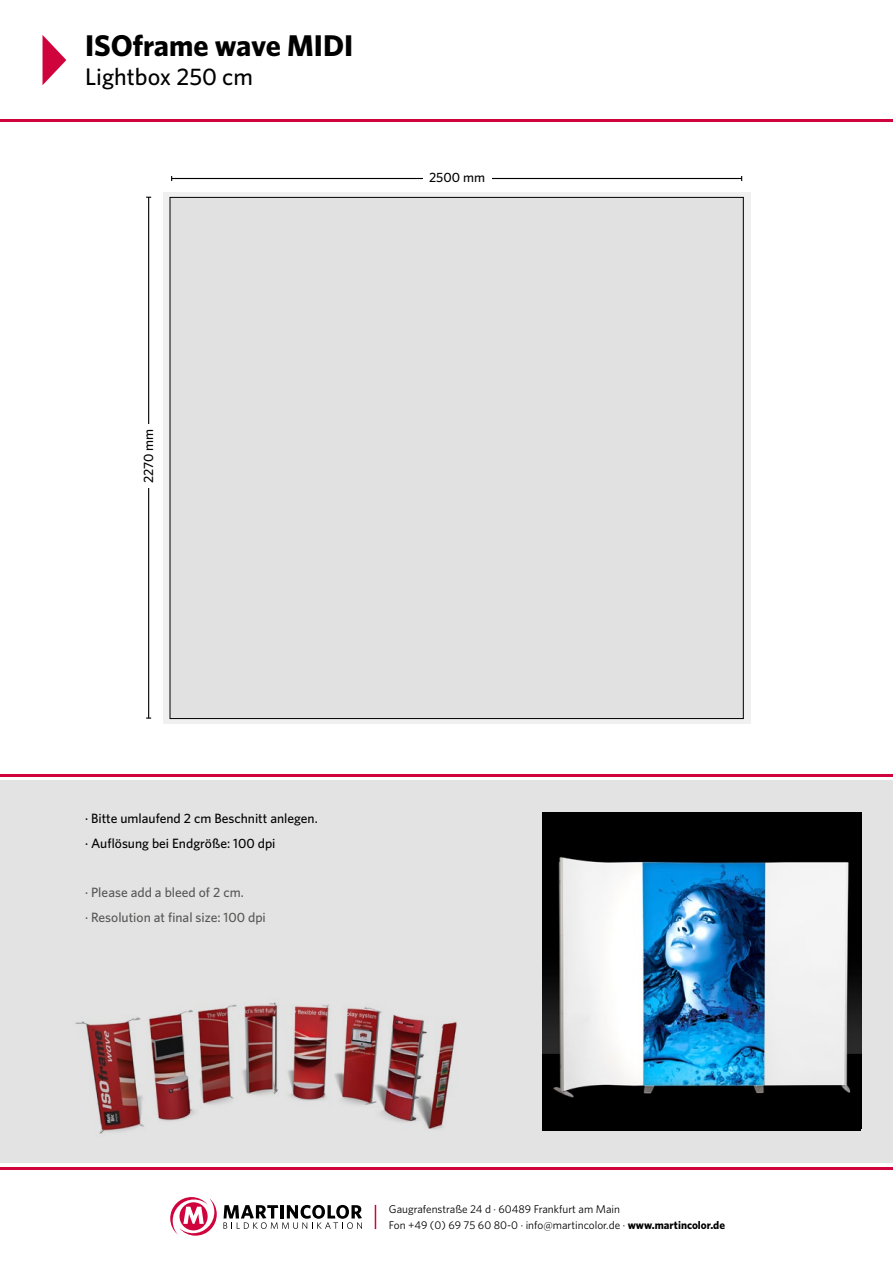
<style>
.page{position:relative;width:893px;height:1263px;background:#fff}
.page>*{position:absolute;margin:0;border:0;box-sizing:border-box;transform-origin:0 0}
.t1{font:700 30px "Whitney";color:#000}
.t2{font:500 24px "Whitney";color:#000}
.t3{font:500 13.5px/24.8px "Whitney";color:#000}
.t4{font:500 13.5px/24.8px "Whitney";color:#575756}
.t5{font:11.25px/16px "Whitney";color:#000}
.s1{font-weight:700}
</style>
<div class="page">
<div style="left:0;top:780px;width:893px;height:383px;background:#e3e3e3"></div>
<hr style="left:0;top:119px;width:893px;height:2px;background:#d0043c">
<hr style="left:0;top:774px;width:893px;height:2px;background:#d0043c">
<hr style="left:0;top:1167px;width:893px;height:2px;background:#d0043c">
<svg style="left:223px;top:1205px;width:139px;height:24px"></svg>
<svg style="left:170px;top:1197px;width:47px;height:38px"></svg>
<svg style="left:375px;top:1205px;width:1px;height:24px"></svg>
<svg style="left:43px;top:35px;width:23px;height:50px"></svg>
<img style="left:75px;top:1002px;width:382px;height:132px">
<img style="left:542px;top:812px;width:319px;height:317px">
<svg style="left:163px;top:192px;width:588px;height:532px;fill:#f0f0f0"></svg>
<div style="left:170px;top:197px;width:573px;height:521px;background:#e1e1e1"></div>
<hr style="left:148px;top:197px;width:1px;height:521px;background:#000">
<div style="left:142px;top:424px;width:18px;height:64px;background:#fff"></div>
<hr style="left:172px;top:178px;width:570px;height:1px;background:#000">
<div style="left:423px;top:171px;width:68px;height:15px;background:#fff"></div>
<h1 class="t1" style="left:85px;top:27px;width:270px">ISOframe wave MIDI</h1>
<h2 class="t2" style="left:85px;top:62px;width:169px">Lightbox 250 cm</h2>
<p class="t3" style="left:429px;top:165px;width:58px">2500 mm</p>
<p class="t3" style="left:136px;top:483px;width:56px;rotate:-90deg">2270 mm</p>
<p class="t3" style="left:85px;top:805px;width:234px">· Bitte umlaufend 2 cm Beschnitt anlegen. · Auflösung bei Endgröße: 100 dpi</p>
<p class="t4" style="left:85px;top:880px;width:182px">· Please add a bleed of 2 cm.<br>· Resolution at final size: 100 dpi</p>
<p class="t5" style="left:389px;top:1200px;width:338px">Gaugrafenstraße 24 d · 60489 Frankfurt am Main<br>Fon +49 (0) 69 75 60 80-0 · info@martincolor.de · <span class="s1">www.martincolor.de</span></p>
</div>
